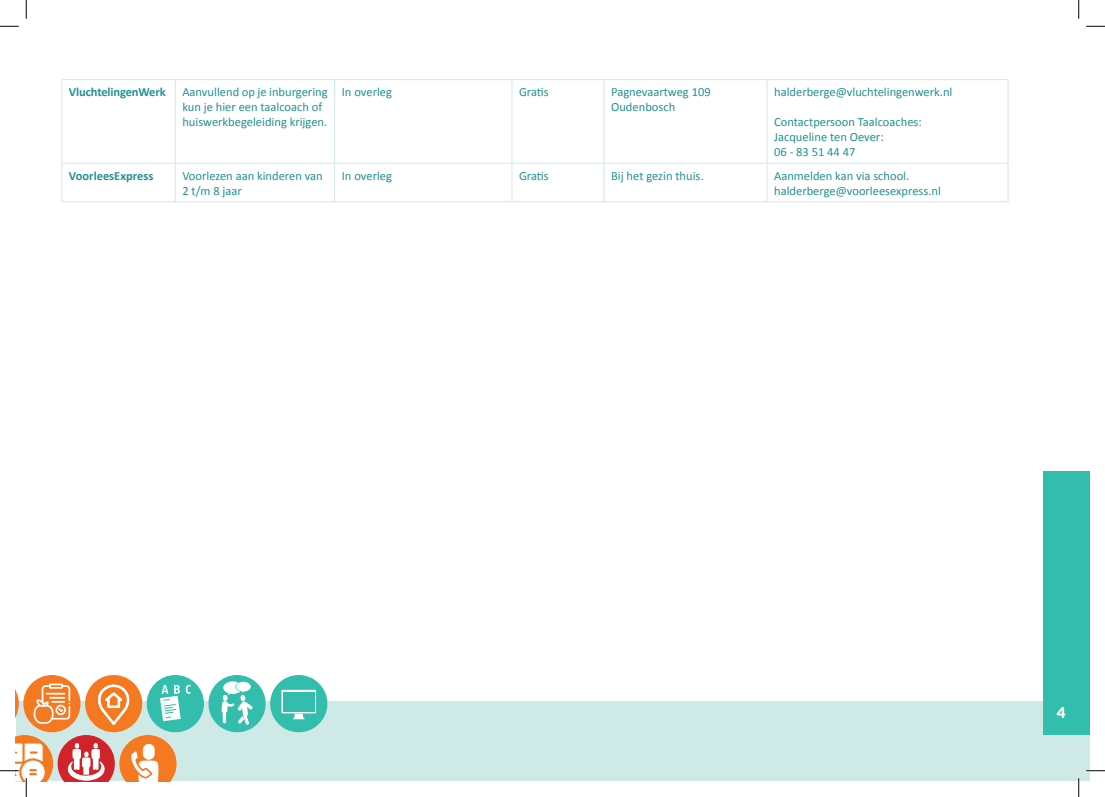
<style>
.page{position:relative;width:1105px;height:797px;background:#fff}
.page>*{position:absolute;margin:0;border:0;box-sizing:border-box;transform-origin:0 0}
.t1{font:900 15px "Lato";color:#fff}
.t2{font:12.5px/15px "Calibri";color:#239191}
.t3{font:700 12.5px "Calibri";letter-spacing:-.01em;color:#239191}
</style>
<div class="page">
<hr style="left:62px;top:80px;width:1px;height:83px;background:#cfeae6">
<hr style="left:62px;top:163px;width:1px;height:38px;background:#cfeae6">
<hr style="left:175px;top:80px;width:1px;height:83px;background:#cfeae6">
<hr style="left:175px;top:163px;width:1px;height:38px;background:#cfeae6">
<hr style="left:334px;top:80px;width:1px;height:83px;background:#cfeae6">
<hr style="left:334px;top:163px;width:1px;height:38px;background:#cfeae6">
<hr style="left:512px;top:80px;width:1px;height:83px;background:#cfeae6">
<hr style="left:512px;top:163px;width:1px;height:38px;background:#cfeae6">
<hr style="left:604px;top:80px;width:1px;height:83px;background:#cfeae6">
<hr style="left:604px;top:163px;width:1px;height:38px;background:#cfeae6">
<hr style="left:767px;top:80px;width:1px;height:83px;background:#cfeae6">
<hr style="left:1008px;top:80px;width:1px;height:83px;background:#cfeae6">
<hr style="left:767px;top:163px;width:1px;height:38px;background:#cfeae6">
<hr style="left:1008px;top:163px;width:1px;height:38px;background:#cfeae6">
<hr style="left:62px;top:79px;width:113px;height:1px;background:#cfeae6">
<hr style="left:62px;top:163px;width:113px;height:1px;background:#cfeae6">
<hr style="left:62px;top:201px;width:113px;height:1px;background:#cfeae6">
<hr style="left:175px;top:79px;width:160px;height:1px;background:#cfeae6">
<hr style="left:175px;top:163px;width:160px;height:1px;background:#cfeae6">
<hr style="left:175px;top:201px;width:160px;height:1px;background:#cfeae6">
<hr style="left:335px;top:79px;width:177px;height:1px;background:#cfeae6">
<hr style="left:335px;top:163px;width:177px;height:1px;background:#cfeae6">
<hr style="left:335px;top:201px;width:177px;height:1px;background:#cfeae6">
<hr style="left:512px;top:79px;width:92px;height:1px;background:#cfeae6">
<hr style="left:512px;top:163px;width:92px;height:1px;background:#cfeae6">
<hr style="left:512px;top:201px;width:92px;height:1px;background:#cfeae6">
<hr style="left:604px;top:79px;width:163px;height:1px;background:#cfeae6">
<hr style="left:604px;top:163px;width:163px;height:1px;background:#cfeae6">
<hr style="left:604px;top:201px;width:163px;height:1px;background:#cfeae6">
<hr style="left:767px;top:79px;width:241px;height:1px;background:#cfeae6">
<hr style="left:767px;top:163px;width:241px;height:1px;background:#cfeae6">
<hr style="left:767px;top:201px;width:241px;height:1px;background:#cfeae6">
<div style="left:16px;top:701px;width:1073px;height:80px;background:#cfeae6"></div>
<div style="left:1043px;top:471px;width:46px;height:264px;background:#33bdac"></div>
<svg style="left:0;top:25px;width:19px;height:2px"></svg>
<svg style="left:1086px;top:25px;width:19px;height:2px"></svg>
<svg style="left:1086px;top:770px;width:19px;height:1px"></svg>
<svg style="left:25px;top:0;width:2px;height:19px"></svg>
<svg style="left:0;top:675px;width:327px;height:122px"></svg>
<svg style="left:1078px;top:0;width:1px;height:19px"></svg>
<svg style="left:1078px;top:778px;width:1px;height:19px"></svg>
<p class="t3" style="left:69px;top:83px;width:98px">VluchtelingenWerk</p>
<p class="t2" style="left:182px;top:84px;width:147px">Aanvullend op je inburgering kun je hier een taalcoach of huiswerkbegeleiding krijgen.</p>
<p class="t2" style="left:342px;top:84px;width:52px">In overleg</p>
<p class="t2" style="left:519px;top:84px;width:31px">Gratis</p>
<p class="t2" style="left:611px;top:84px;width:101px">Pagnevaartweg 109<br>Oudenbosch</p>
<p class="t2" style="left:774px;top:84px;width:180px">halderberge@vluchtelingenwerk.nl</p>
<p class="t2" style="left:774px;top:114px;width:149px">Contactpersoon Taalcoaches:<br>Jacqueline ten Oever:<br>06 - 83 51 44 47</p>
<p class="t3" style="left:69px;top:167px;width:86px">VoorleesExpress</p>
<p class="t2" style="left:182px;top:167px;width:142px">Voorlezen aan kinderen van<br>2 t/m 8 jaar</p>
<p class="t2" style="left:342px;top:167px;width:52px">In overleg</p>
<p class="t2" style="left:519px;top:167px;width:31px">Gratis</p>
<p class="t2" style="left:611px;top:167px;width:94px">Bij het gezin thuis.</p>
<p class="t2" style="left:774px;top:167px;width:168px">Aanmelden kan via school. halderberge@voorleesexpress.nl</p>
<p class="t1" style="left:1057px;top:703px;width:10px">4</p>
</div>
